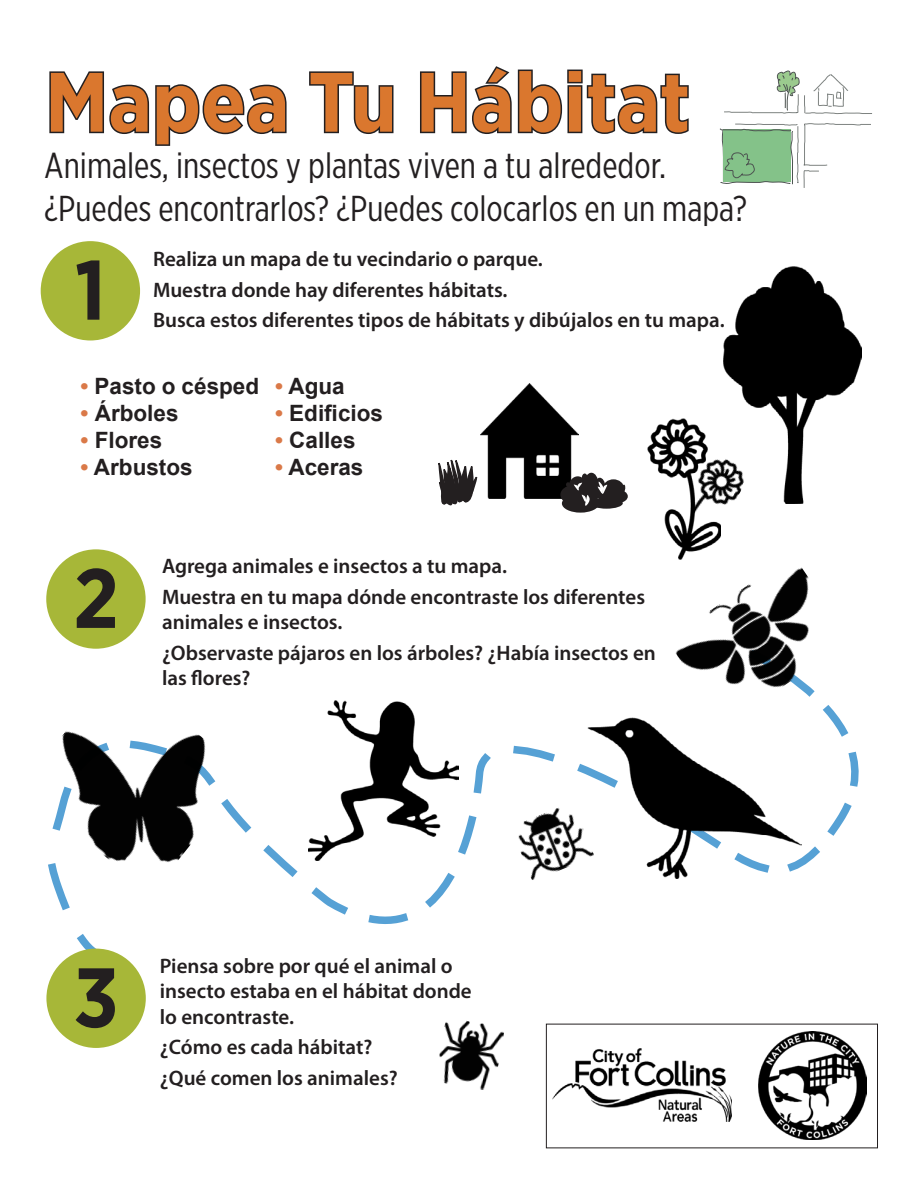
<style>
.page{position:relative;width:918px;height:1188px;background:#fff}
.page>*{position:absolute;margin:0;border:0;box-sizing:border-box;transform-origin:0 0}
.t1{font:700 84px "Gotham Narrow";color:#da772e}
.t2{font:700 84px "Gotham Narrow";color:#231f20}
.t3{font:36px/43.2px "Gotham X Narrow";color:#231f20}
.t4{font:700 22.5px "Arial";color:#231f20}
.t5{font:600 21px/25.2px "Myriad Pro";color:#231f20}
.s1{color:#da7948}
</style>
<div class="page">
<svg style="left:56px;top:648px;width:801px;height:315px"></svg>
<div style="left:41px;top:241px;width:99px;height:99px;background:#a7b738;border-radius:50%"></div>
<div style="left:46px;top:549px;width:100px;height:100px;background:#a7b738;border-radius:50%"></div>
<div style="left:46px;top:949px;width:100px;height:99px;background:#a7b738;border-radius:50%"></div>
<svg style="left:720px;top:123px;width:151px;height:65px"></svg>
<svg style="left:724px;top:70px;width:148px;height:45px"></svg>
<img style="left:588px;top:717px;width:214px;height:161px">
<img style="left:667px;top:559px;width:184px;height:167px">
<img style="left:480px;top:384px;width:99px;height:114px">
<img style="left:723px;top:266px;width:138px;height:238px">
<img style="left:647px;top:419px;width:73px;height:140px">
<div style="left:560px;top:486px;width:24px;height:18px;background:#231f20;border-radius:50%"></div>
<div style="left:584px;top:473px;width:14px;height:23px;background:#231f20;border-radius:50%"></div>
<div style="left:603px;top:479px;width:21px;height:17px;background:#231f20;border-radius:50%"></div>
<div style="left:582px;top:474px;width:6px;height:8px;background:#231f20;border-radius:50%"></div>
<div style="left:610px;top:490px;width:18px;height:13px;background:#231f20;border-radius:50%"></div>
<svg style="left:562px;top:494px;width:37px;height:19px"></svg>
<div style="left:602px;top:492px;width:17px;height:12px;background:#231f20;border-radius:50%"></div>
<div style="left:590px;top:498px;width:33px;height:11px;background:#231f20;border-radius:50%"></div>
<svg style="left:622px;top:484px;width:4px;height:9px"></svg>
<svg style="left:566px;top:477px;width:41px;height:33px"></svg>
<img style="left:672px;top:446px;width:79px;height:81px">
<svg style="left:438px;top:459px;width:40px;height:47px"></svg>
<img style="left:439px;top:1020px;width:65px;height:70px">
<img style="left:309px;top:700px;width:150px;height:161px">
<img style="left:48px;top:669px;width:199px;height:225px">
<img style="left:511px;top:802px;width:84px;height:79px">
<img style="left:758px;top:1031px;width:109px;height:109px">
<img style="left:552px;top:1048px;width:179px;height:73px">
<svg style="left:49px;top:71px;width:238px;height:75px"></svg>
<svg style="left:309px;top:71px;width:85px;height:63px"></svg>
<svg style="left:420px;top:66px;width:269px;height:68px"></svg>
<p class="t1" style="left:45px;top:48px;width:647px">Mapea Tu Hábitat</p>
<p class="t3" style="left:44px;top:143px;width:704px">Animales, insectos y plantas viven a tu alrededor. ¿Puedes encontrarlos? ¿Puedes colocarlos en un mapa?</p>
<p class="t2" style="left:75px;top:236px;width:33px">1</p>
<p class="t5" style="left:153px;top:246px;width:391px">Realiza un mapa de tu vecindario o parque.</p>
<p class="t5" style="left:153px;top:277px;width:356px">Muestra donde hay diferentes hábitats.</p>
<p class="t5" style="left:153px;top:307px;width:573px">Busca estos diferentes tipos de hábitats y dibújalos en tu mapa.</p>
<p class="t4" style="left:81px;top:372px;width:180px"><span class="s1">•</span> Pasto o césped</p>
<p class="t4" style="left:81px;top:399px;width:99px"><span class="s1">•</span> Árboles</p>
<p class="t4" style="left:81px;top:426px;width:83px"><span class="s1">•</span> Flores</p>
<p class="t4" style="left:81px;top:453px;width:114px"><span class="s1">•</span> Arbustos</p>
<p class="t4" style="left:275px;top:372px;width:71px"><span class="s1">•</span> Agua</p>
<p class="t4" style="left:275px;top:399px;width:109px"><span class="s1">•</span> Edificios</p>
<p class="t4" style="left:275px;top:426px;width:82px"><span class="s1">•</span> Calles</p>
<p class="t4" style="left:275px;top:453px;width:90px"><span class="s1">•</span> Aceras</p>
<p class="t2" style="left:73px;top:544px;width:47px">2</p>
<p class="t5" style="left:162px;top:553px;width:347px">Agrega animales e insectos a tu mapa.</p>
<p class="t5" style="left:162px;top:584px;width:485px">Muestra en tu mapa dónde encontraste los diferentes</p>
<p class="t5" style="left:162px;top:609px;width:182px">animales e insectos.</p>
<p class="t5" style="left:162px;top:639px;width:495px">¿Observaste pájaros en los árboles? ¿Había insectos en</p>
<p class="t5" style="left:162px;top:665px;width:90px">las flores?</p>
<p class="t2" style="left:73px;top:944px;width:47px">3</p>
<p class="t5" style="left:160px;top:953px;width:313px">Piensa sobre por qué el animal o insecto estaba en el hábitat donde lo encontraste.</p>
<p class="t5" style="left:160px;top:1034px;width:214px">¿Cómo es cada hábitat?</p>
<p class="t5" style="left:160px;top:1065px;width:239px">¿Qué comen los animales?</p>
</div>
